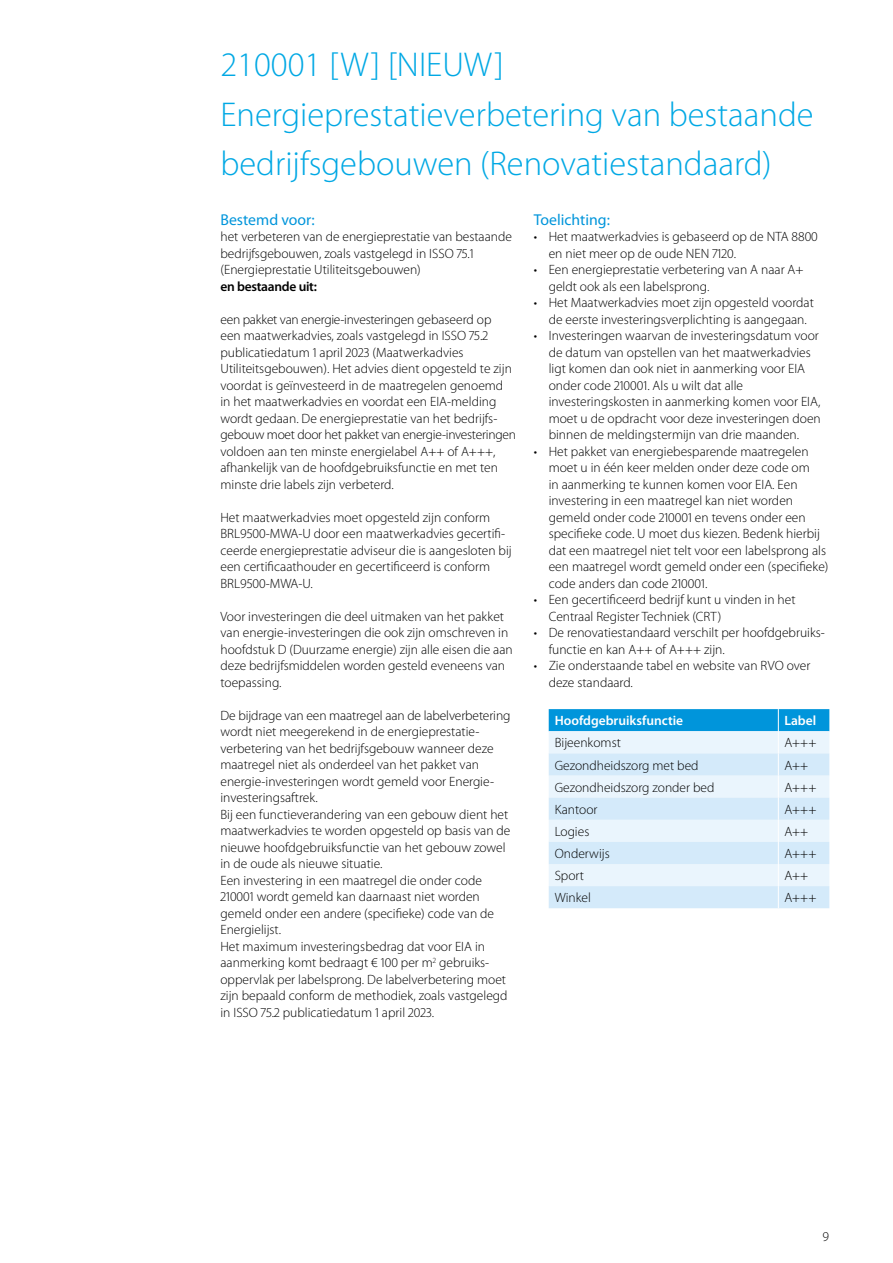
<style>
.page{position:relative;width:893px;height:1263px;background:#fff}
.page>*{position:absolute;margin:0;border:0;box-sizing:border-box;transform-origin:0 0}
.t1{font:300 34.5px/49.5px "Myriad Pro";color:#00a8e4}
.t2{font:15.75px "Myriad Pro";color:#0095db}
.t3{font:300 13.5px/16.5px "Myriad Pro";color:#000}
.t4{font:600 13.5px "Myriad Pro";color:#fff}
.t5{font:600 13.5px "Myriad Pro";letter-spacing:-.02em;color:#000}
</style>
<div class="page">
<svg style="left:549px;top:709px;width:280px;height:199px;background:#c6e5f7"></svg>
<h1 class="t1" style="left:220px;top:39px;width:594px">210001 [W] [NIEUW]<br>Energieprestatieverbetering van bestaande bedrijfsgebouwen (Renovatiestandaard)</h1>
<p class="t2" style="left:220px;top:210px;width:96px">Bestemd voor:</p>
<p class="t3" style="left:220px;top:228px;width:293px">het verbeteren van de energieprestatie van bestaande bedrijfsgebouwen, zoals vastgelegd in ISSO 75.1 (Energieprestatie Utiliteitsgebouwen)</p>
<p class="t5" style="left:220px;top:277px;width:98px">en bestaande uit:</p>
<p class="t3" style="left:220px;top:311px;width:297px">een pakket van energie-investeringen gebaseerd op<br>een maatwerkadvies, zoals vastgelegd in ISSO 75.2 publicatiedatum 1 april 2023 (Maatwerkadvies Utiliteitsgebouwen). Het advies dient opgesteld te zijn voordat is geïnvesteerd in de maatregelen genoemd in het maatwerkadvies en voordat een EIA-melding wordt gedaan. De energieprestatie van het bedrijfs&shy;gebouw moet door het pakket van energie-investeringen voldoen aan ten minste energielabel A++ of A+++, afhankelijk van de hoofdgebruiksfunctie en met ten minste drie labels zijn verbeterd.</p>
<p class="t3" style="left:220px;top:509px;width:293px">Het maatwerkadvies moet opgesteld zijn conform BRL9500-MWA-U door een maatwerkadvies gecertifi&shy;ceerde energieprestatie adviseur die is aangesloten bij een certificaathouder en gecertificeerd is conform BRL9500-MWA-U.</p>
<p class="t3" style="left:220px;top:608px;width:294px">Voor investeringen die deel uitmaken van het pakket van energie-investeringen die ook zijn omschreven in hoofdstuk D (Duurzame energie) zijn alle eisen die aan deze bedrijfsmiddelen worden gesteld eveneens van toepassing.</p>
<p class="t3" style="left:220px;top:707px;width:291px">De bijdrage van een maatregel aan de labelverbetering wordt niet meegerekend in de energieprestatie&shy;verbetering van het bedrijfsgebouw wanneer deze maatregel niet als onderdeel van het pakket van energie-investeringen wordt gemeld voor Energie&shy;investeringsaftrek.<br>Bij een functieverandering van een gebouw dient het maatwerkadvies te worden opgesteld op basis van de nieuwe hoofdgebruiksfunctie van het gebouw zowel in de oude als nieuwe situatie.<br>Een investering in een maatregel die onder code 210001 wordt gemeld kan daarnaast niet worden gemeld onder een andere (specifieke) code van de Energielijst.<br>Het maximum investeringsbedrag dat voor EIA in aanmerking komt bedraagt € 100 per m<sup>2</sup> gebruiks&shy;oppervlak per labelsprong. De labelverbetering moet zijn bepaald conform de methodiek, zoals vastgelegd in ISSO 75.2 publicatiedatum 1 april 2023.</p>
<p class="t2" style="left:534px;top:210px;width:78px">Toelichting:</p>
<p class="t3" style="left:549px;top:228px;width:271px;text-indent:-15px">• Het maatwerkadvies is gebaseerd op de NTA 8800 en niet meer op de oude NEN 7120.</p>
<p class="t3" style="left:549px;top:261px;width:256px;text-indent:-15px">• Een energieprestatie verbetering van A naar A+ geldt ook als een labelsprong.</p>
<p class="t3" style="left:534px;top:294px;width:282px;text-align:center">• Het Maatwerkadvies moet zijn opgesteld voordat de eerste investeringsverplichting is aangegaan.</p>
<p class="t3" style="left:549px;top:327px;width:274px;text-indent:-15px">• Investeringen waarvan de investeringsdatum voor de datum van opstellen van het maatwerkadvies ligt komen dan ook niet in aanmerking voor EIA onder code 210001. Als u wilt dat alle investeringskosten in aanmerking komen voor EIA, moet u de opdracht voor deze investeringen doen binnen de meldingstermijn van drie maanden.</p>
<p class="t3" style="left:549px;top:443px;width:281px;text-indent:-15px">• Het pakket van energiebesparende maatregelen moet u in één keer melden onder deze code om<br>in aanmerking te kunnen komen voor EIA. Een investering in een maatregel kan niet worden gemeld onder code 210001 en tevens onder een specifieke code. U moet dus kiezen. Bedenk hierbij dat een maatregel niet telt voor een labelsprong als een maatregel wordt gemeld onder een (specifieke) code anders dan code 210001.</p>
<p class="t3" style="left:549px;top:591px;width:248px;text-indent:-15px">• Een gecertificeerd bedrijf kunt u vinden in het<br>Centraal Register Techniek (CRT)</p>
<p class="t3" style="left:549px;top:624px;width:277px;text-indent:-15px">• De renovatiestandaard verschilt per hoofdgebruiks&shy;functie en kan A++ of A+++ zijn.</p>
<p class="t3" style="left:549px;top:657px;width:263px;text-indent:-15px">• Zie onderstaande tabel en website van RVO over deze standaard.</p>
<p class="t4" style="left:555px;top:712px;width:130px">Hoofdgebruiksfunctie</p>
<p class="t4" style="left:784px;top:712px;width:33px">Label</p>
<p class="t3" style="left:555px;top:734px;width:68px">Bijeenkomst</p>
<p class="t3" style="left:784px;top:734px;width:34px">A+++</p>
<p class="t3" style="left:555px;top:757px;width:145px">Gezondheidszorg met bed</p>
<p class="t3" style="left:784px;top:757px;width:25px">A++</p>
<p class="t3" style="left:555px;top:779px;width:161px">Gezondheidszorg zonder bed</p>
<p class="t3" style="left:784px;top:779px;width:34px">A+++</p>
<p class="t3" style="left:555px;top:801px;width:44px">Kantoor</p>
<p class="t3" style="left:784px;top:801px;width:34px">A+++</p>
<p class="t3" style="left:555px;top:823px;width:36px">Logies</p>
<p class="t3" style="left:784px;top:823px;width:25px">A++</p>
<p class="t3" style="left:555px;top:845px;width:57px">Onderwijs</p>
<p class="t3" style="left:784px;top:845px;width:34px">A+++</p>
<p class="t3" style="left:555px;top:867px;width:31px">Sport</p>
<p class="t3" style="left:784px;top:867px;width:25px">A++</p>
<p class="t3" style="left:555px;top:889px;width:38px">Winkel</p>
<p class="t3" style="left:784px;top:889px;width:34px">A+++</p>
<p class="t3" style="left:823px;top:1228px;width:8px">9</p>
</div>
